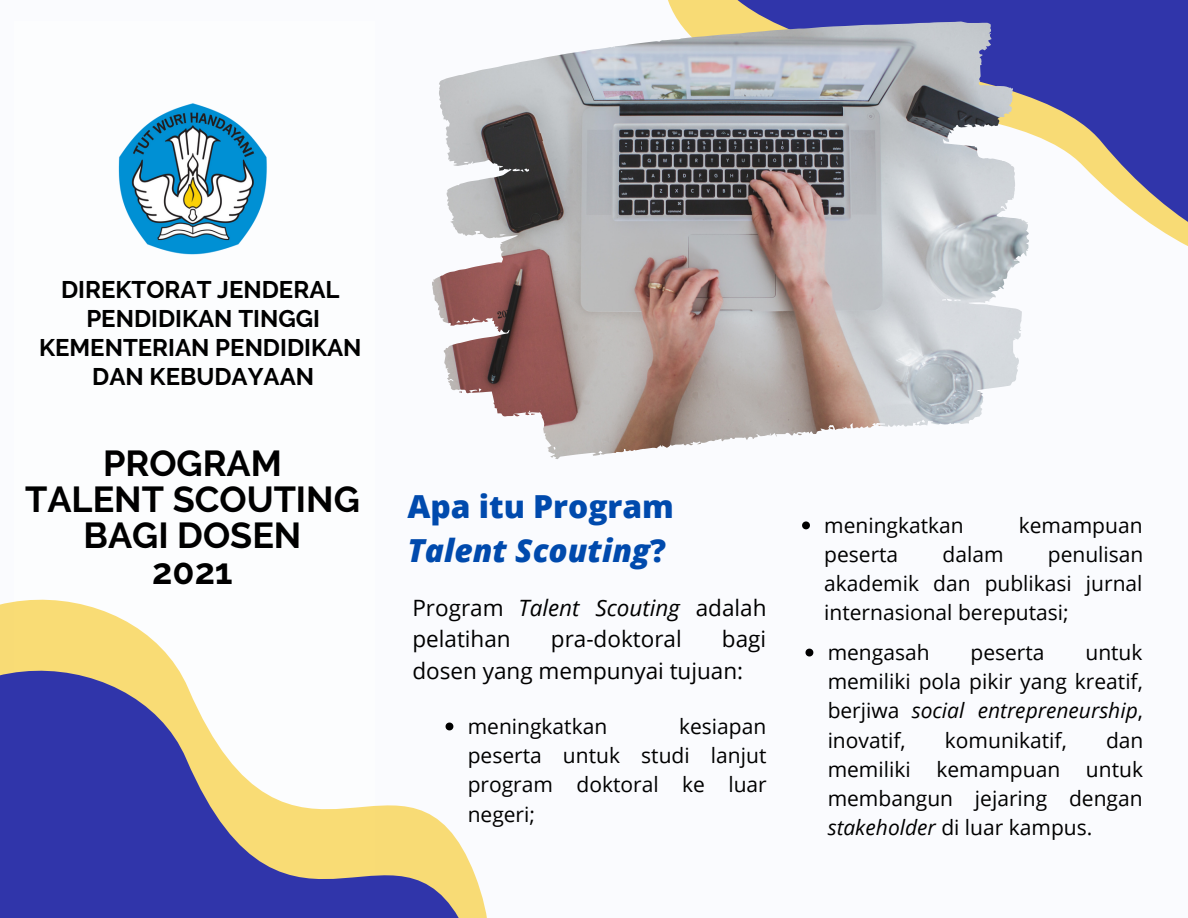
<style>
.page{position:relative;width:1188px;height:918px;background:#fff}
.page>*{position:absolute;margin:0;border:0;box-sizing:border-box;transform-origin:0 0}
.t1{font:700 36px "Raleway";color:#000}
.t2{font:800 31.8px/44.4px "Open Sans";color:#004aad}
.t3{font:700 24px "Raleway";color:#000}
.t4{font:22.5px/31.5px "Open Sans";color:#000}
.t5{font:21px/29.2px "Open Sans";color:#000;text-align:justify}
.s1{font-style:italic}
</style>
<div class="page">
<img style="left:432px;top:49px;width:382px;height:608px">
<img style="left:118px;top:103px;width:149px;height:152px">
<svg style="left:593px;top:44px;width:221px;height:438px;fill:#bcbcbd"></svg>
<svg style="left:629px;top:0;width:559px;height:470px"></svg>
<img style="left:943px;top:46px;width:86px;height:190px">
<svg style="left:0;top:599px;width:490px;height:319px"></svg>
<svg style="left:0;top:670px;width:486px;height:248px"></svg>
<svg style="left:802px;top:521px;width:8px;height:8px"></svg>
<svg style="left:806px;top:649px;width:7px;height:7px"></svg>
<p class="t3" style="left:61px;top:275px;width:280px">DIREKTORAT JENDERAL</p>
<p class="t3" style="left:86px;top:304px;width:235px">PENDIDIKAN TINGGI</p>
<p class="t3" style="left:39px;top:333px;width:324px">KEMENTERIAN PENDIDIKAN</p>
<p class="t3" style="left:92px;top:363px;width:223px">DAN KEBUDAYAAN</p>
<p class="t1" style="left:103px;top:442px;width:180px">PROGRAM</p>
<p class="t1" style="left:25px;top:478px;width:336px">TALENT SCOUTING</p>
<p class="t1" style="left:84px;top:514px;width:219px">BAGI DOSEN</p>
<p class="t1" style="left:152px;top:550px;width:82px">2021</p>
<p class="t2" style="left:407px;top:483px;width:268px">Apa itu Program<br><span class="s1">Talent Scouting</span>?</p>
<p class="t4" style="left:412px;top:591px;width:356px">Program <span class="s1">Talent Scouting</span> adalah pelatihan</p>
<p class="t4" style="left:412px;top:623px;width:355px;text-indent:310px">bagi dosen yang mempunyai tujuan:</p>
<p class="t5" style="left:468px;top:711px;width:141px">meningkatkan</p>
<p class="t4" style="left:551px;top:623px;width:132px">pra-doktoral</p>
<p class="t5" style="left:468px;top:711px;width:301px;text-indent:211px">kesiapan peserta untuk studi lanjut program doktoral ke luar negeri;</p>
<p class="t5" style="left:824px;top:510px;width:141px">meningkatkan</p>
<p class="t5" style="left:1019px;top:510px;width:125px">kemampuan</p>
<p class="t5" style="left:824px;top:539px;width:76px">peserta</p>
<p class="t5" style="left:943px;top:539px;width:63px">dalam</p>
<p class="t5" style="left:824px;top:539px;width:321px;text-indent:224px">penulisan akademik dan publikasi jurnal internasional bereputasi;</p>
<p class="t5" style="left:828px;top:637px;width:317px;text-indent:258px">untuk memiliki pola pikir yang kreatif, berjiwa <span class="s1">social entrepreneurship</span>, inovatif,</p>
<p class="t5" style="left:828px;top:637px;width:103px">mengasah</p>
<p class="t5" style="left:970px;top:637px;width:76px">peserta</p>
<p class="t5" style="left:945px;top:725px;width:123px">komunikatif,</p>
<p class="t5" style="left:828px;top:725px;width:317px;text-indent:278px">dan memiliki kemampuan untuk membangun jejaring dengan <span class="s1">stakeholder</span> di luar kampus.</p>
</div>
